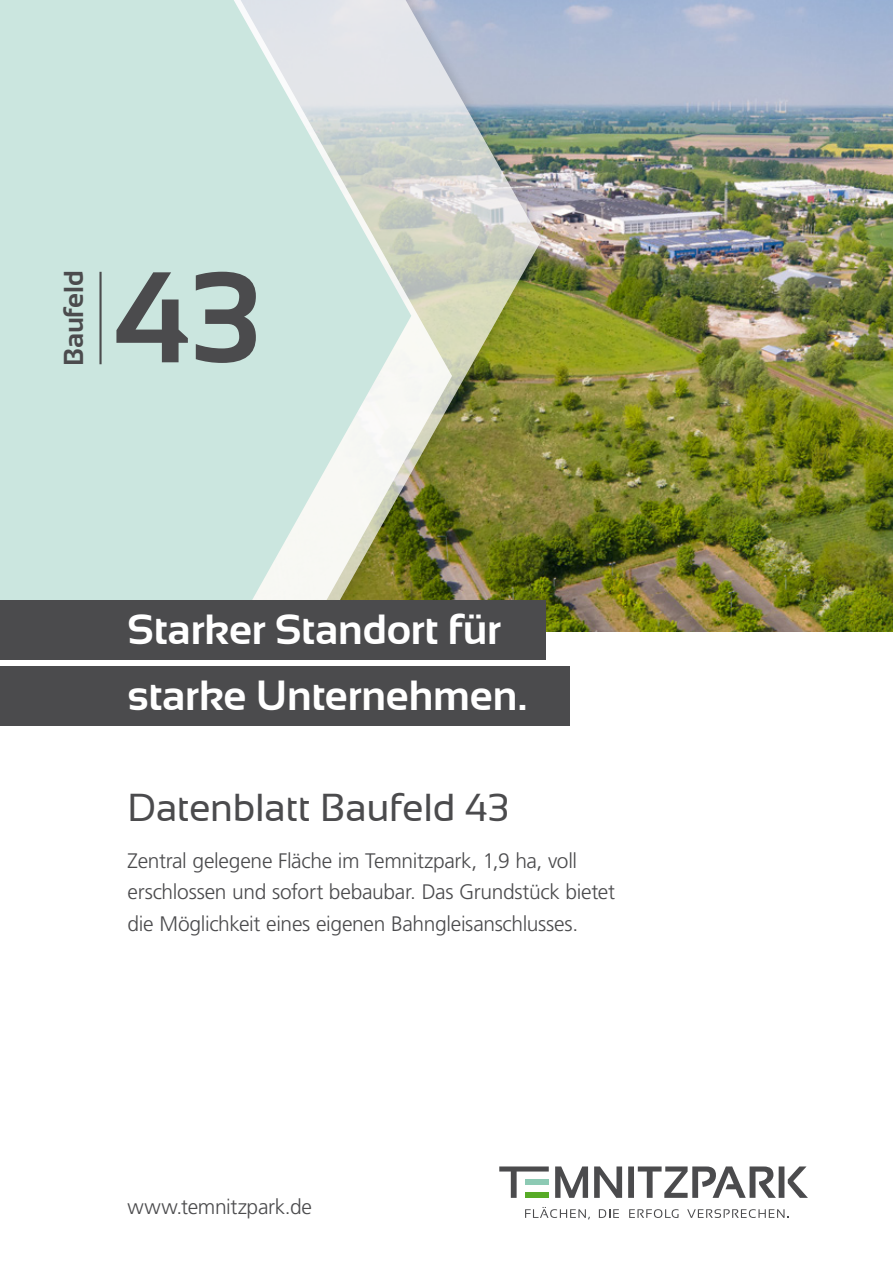
<style>
.page{position:relative;width:893px;height:1263px;background:#fff}
.page>*{position:absolute;margin:0;border:0;box-sizing:border-box;transform-origin:0 0}
.t1{font:700 128.85px "Sansation";color:#4b4b4d}
.t2{font:700 42.15px/66px "Sansation";letter-spacing:-.005em;color:#fff}
.t3{font:39px "Sansation";letter-spacing:-.01em;color:#4b4b4d}
.t4{font:700 27.45px "Sansation";color:#4b4b4d}
.t5{font:300 21px/31.5px "Frutiger LT Std";letter-spacing:-.015em;color:#4b4b4d}
</style>
<div class="page">
<img style="left:552px;top:0;width:341px;height:631px">
<img style="left:452px;top:0;width:89px;height:600px">
<svg style="left:411px;top:0;width:41px;height:600px;background:#b6baa4"></svg>
<svg style="left:0;top:0;width:411px;height:600px;background:#cee4dc"></svg>
<div style="left:0;top:600px;width:545px;height:60px;background:#4b4b4d"></div>
<div style="left:0;top:666px;width:570px;height:60px;background:#4b4b4d"></div>
<svg style="left:499px;top:1166px;width:309px;height:32px"></svg>
<svg style="left:525px;top:1207px;width:65px;height:12px"></svg>
<svg style="left:599px;top:1209px;width:20px;height:9px"></svg>
<svg style="left:629px;top:1209px;width:49px;height:9px"></svg>
<svg style="left:687px;top:1209px;width:101px;height:9px"></svg>
<hr style="left:99px;top:272px;width:3px;height:92px;background:#4b4b4d">
<h3 class="t4" style="left:58px;top:366px;width:97px;rotate:-90deg">Baufeld</h3>
<h1 class="t1" style="left:113px;top:246px;width:148px">43</h1>
<h2 class="t2" style="left:128px;top:596px;width:401px">Starker Standort für starke Unternehmen.</h2>
<h3 class="t3" style="left:128px;top:785px;width:384px">Datenblatt Baufeld 43</h3>
<p class="t5" style="left:128px;top:845px;width:489px">Zentral gelegene Fläche im Temnitzpark, 1,9 ha, voll erschlossen und sofort bebaubar. Das Grundstück bietet die Möglichkeit eines eigenen Bahngleisanschlusses.</p>
<p class="t5" style="left:128px;top:1192px;width:186px">www.temnitzpark.de</p>
</div>
